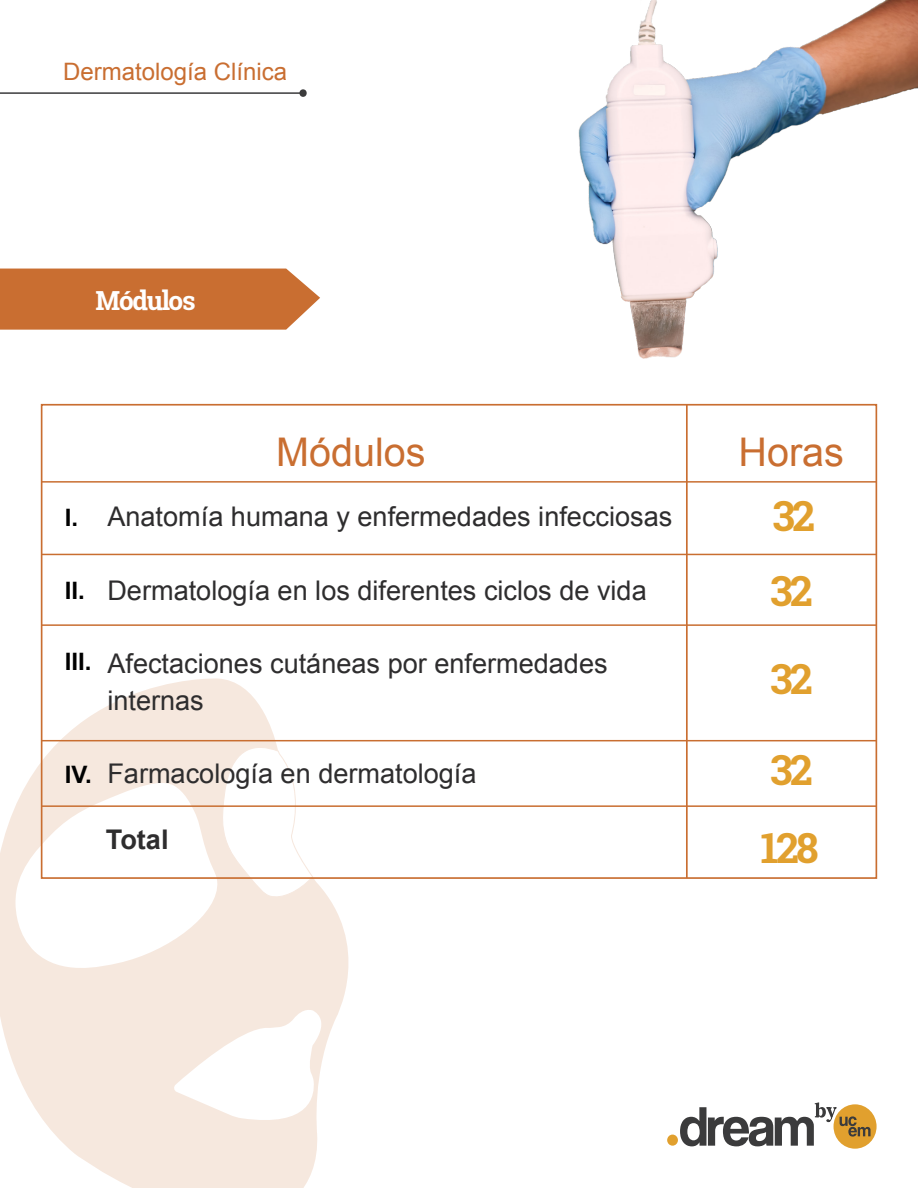
<style>
.page{position:relative;width:918px;height:1188px;background:#fff}
.page>*{position:absolute;margin:0;border:0;box-sizing:border-box;transform-origin:0 0}
.t1{font:700 41.4px/75px "Roboto Slab";letter-spacing:-.07em;color:#e1a02e}
.t2{font:39.6px "Arial";color:#c96e31}
.t3{font:27.15px/36.6px "Arial";color:#2e2d2e}
.t4{font:700 27.15px "Arial";color:#2e2d2e}
.t5{font:700 26.25px "Roboto Slab";letter-spacing:-.05em;color:#fff}
.t6{font:24px "Arial";color:#c96e31}
.t7{font:700 24px "Arial";color:#000}
</style>
<div class="page">
<svg style="left:0;top:678px;width:348px;height:510px;fill:#f6e8de"></svg>
<div style="left:667px;top:1135px;width:11px;height:11px;background:#e1a02e;border-radius:50%"></div>
<svg style="left:834px;top:1104px;width:43px;height:45px"></svg>
<svg style="left:680px;top:1102px;width:191px;height:44px"></svg>
<div style="left:0;top:269px;width:320px;height:61px;background:#c96e31"></div>
<hr style="left:686px;top:405px;width:2px;height:473px;background:#c96e31">
<hr style="left:42px;top:481px;width:834px;height:2px;background:#c96e31">
<hr style="left:42px;top:554px;width:834px;height:1px;background:#c96e31">
<hr style="left:42px;top:624px;width:834px;height:2px;background:#c96e31">
<hr style="left:42px;top:740px;width:834px;height:1px;background:#c96e31">
<hr style="left:42px;top:805px;width:834px;height:2px;background:#c96e31">
<img style="left:579px;top:0;width:339px;height:359px">
<hr style="left:0;top:92px;width:303px;height:2px;background:#3b3b3c">
<svg style="left:298px;top:89px;width:9px;height:8px"></svg>
<p class="t6" style="left:63px;top:55px;width:226px">Dermatología Clínica</p>
<p class="t5" style="left:96px;top:283px;width:101px">Módulos</p>
<p class="t7" style="left:65px;top:501px;width:15px">I.</p>
<p class="t7" style="left:65px;top:574px;width:22px">II.</p>
<h2 class="t2" style="left:276px;top:426px;width:151px">Módulos</h2>
<h2 class="t2" style="left:739px;top:426px;width:107px">Horas</h2>
<p class="t3" style="left:107px;top:499px;width:566px">Anatomía humana y enfermedades infecciosas</p>
<p class="t3" style="left:107px;top:572px;width:541px">Dermatología en los diferentes ciclos de vida</p>
<h1 class="t1" style="left:770px;top:478px;width:46px">32<br>32</h1>
<p class="t7" style="left:65px;top:646px;width:28px">III.</p>
<p class="t3" style="left:107px;top:645px;width:502px">Afectaciones cutáneas por enfermedades internas</p>
<p class="t7" style="left:65px;top:759px;width:29px">IV.</p>
<p class="t3" style="left:107px;top:755px;width:371px">Farmacología en dermatología</p>
<p class="t4" style="left:106px;top:822px;width:64px">Total</p>
<h1 class="t1" style="left:770px;top:641px;width:44px">32</h1>
<h1 class="t1" style="left:761px;top:731px;width:60px;line-height:77.6px">32<br>128</h1>
</div>
